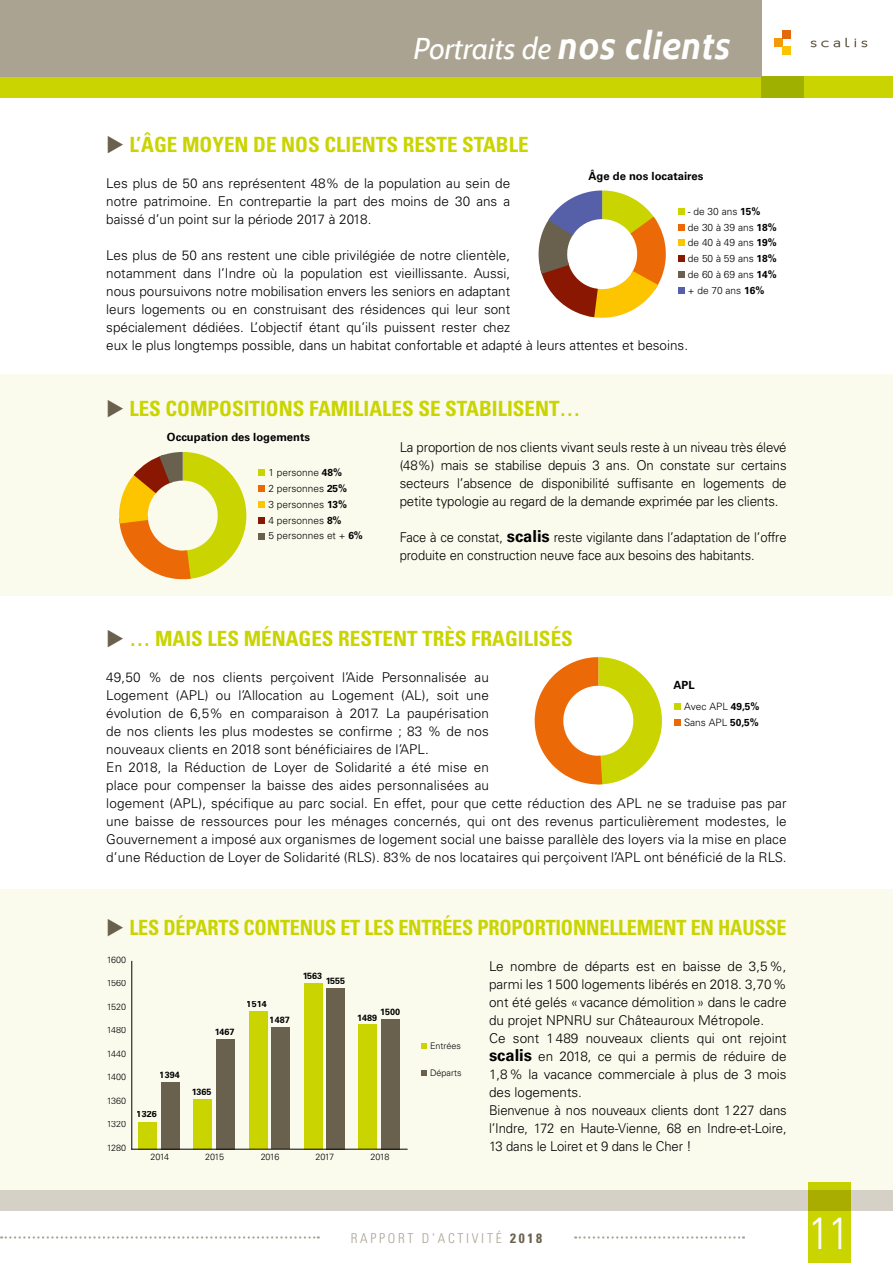
<style>
.page{position:relative;width:893px;height:1263px;background:#fff}
.page>*{position:absolute;margin:0;border:0;box-sizing:border-box;transform-origin:0 0}
.t1{font:300 condensed 45px "Univers LT Std";color:#fff}
.t2{font:italic 30px "Cabin";color:#fff}
.t3{font:700 condensed 21px "Univers LT Std";color:#cad400}
.t4{font:700 condensed 21px "Univers LT Std";color:#cad400;scale:.96 1}
.t5{font:300 13.5px/18px "Univers LT Std";color:#000}
.t6{font:300 13.5px/18px "Univers LT Std";color:#000;scale:.96 1}
.t7{font:300 condensed 13.5px "Univers LT Std";letter-spacing:.2em;color:#aaa392}
.t8{font:700 11.25px "Univers LT Std";color:#010202}
.t9{font:300 10.2px/15.8px "Univers LT Std";color:#020203}
.t10{font:300 9px "Univers LT Std";color:#020203}
.t11{font:700 9px "Univers LT Std";color:#020203}
.s1{font-weight:700;font-size:39px}
.s2{color:#69614e}
.s3{font-weight:700}
.s4{font-weight:700;font-size:16.5px}
.s5{font-weight:700;color:#69614e}
</style>
<div class="page">
<div style="left:0;top:889px;width:893px;height:302px;background:#fafbed"></div>
<svg style="left:421px;top:1043px;width:6px;height:6px"></svg>
<svg style="left:421px;top:1070px;width:6px;height:6px"></svg>
<div style="left:139px;top:1122px;width:18px;height:27px;background:#cad400"></div>
<div style="left:161px;top:1082px;width:19px;height:67px;background:#69614e"></div>
<div style="left:194px;top:1099px;width:18px;height:50px;background:#cad400"></div>
<div style="left:216px;top:1039px;width:19px;height:110px;background:#69614e"></div>
<div style="left:249px;top:1011px;width:18px;height:138px;background:#cad400"></div>
<div style="left:272px;top:1027px;width:18px;height:122px;background:#69614e"></div>
<div style="left:304px;top:983px;width:18px;height:166px;background:#cad400"></div>
<div style="left:327px;top:988px;width:18px;height:161px;background:#69614e"></div>
<div style="left:359px;top:1024px;width:18px;height:125px;background:#cad400"></div>
<div style="left:381px;top:1019px;width:19px;height:130px;background:#69614e"></div>
<hr style="left:131px;top:961px;width:1px;height:188px;background:#020203">
<hr style="left:132px;top:1149px;width:275px;height:1px;background:#020203">
<div style="left:0;top:1191px;width:893px;height:21px;background:#d6d1c7"></div>
<svg style="left:1px;top:1236px;width:318px;height:2px"></svg>
<svg style="left:575px;top:1236px;width:169px;height:2px"></svg>
<svg style="left:808px;top:1182px;width:42px;height:81px;background:#c1c900"></svg>
<div style="left:0;top:77px;width:893px;height:21px;background:#cad400"></div>
<div style="left:761px;top:77px;width:43px;height:21px;background:#a0b000"></div>
<div style="left:774px;top:38px;width:8px;height:9px;background:#f4990a"></div>
<div style="left:782px;top:47px;width:8px;height:8px;background:#fbc403"></div>
<div style="left:782px;top:30px;width:8px;height:8px;background:#e4680d"></div>
<svg style="left:810px;top:38px;width:57px;height:10px"></svg>
<div style="left:0;top:0;width:761px;height:77px;background:#aaa392"></div>
<div style="left:0;top:374px;width:893px;height:221px;background:#fafbed"></div>
<svg style="left:538px;top:190px;width:128px;height:128px"></svg>
<svg style="left:678px;top:208px;width:6px;height:6px"></svg>
<svg style="left:678px;top:224px;width:6px;height:6px"></svg>
<svg style="left:678px;top:240px;width:6px;height:6px"></svg>
<svg style="left:678px;top:256px;width:6px;height:6px"></svg>
<div style="left:678px;top:271px;width:6px;height:7px;background:#69614e"></div>
<div style="left:678px;top:287px;width:6px;height:7px;background:#5560a9"></div>
<svg style="left:119px;top:452px;width:127px;height:127px"></svg>
<div style="left:258px;top:470px;width:7px;height:6px;background:#cad400"></div>
<div style="left:258px;top:486px;width:7px;height:6px;background:#ec6907"></div>
<div style="left:258px;top:501px;width:7px;height:6px;background:#fdc400"></div>
<div style="left:258px;top:517px;width:7px;height:6px;background:#8a1702"></div>
<div style="left:258px;top:533px;width:7px;height:6px;background:#69614e"></div>
<div style="left:674px;top:703px;width:6px;height:7px;background:#cad400"></div>
<div style="left:674px;top:719px;width:6px;height:7px;background:#ec6907"></div>
<svg style="left:535px;top:657px;width:127px;height:127px"></svg>
<h2 class="t2" style="left:413px;top:30px;width:319px">Portraits de <span class="s1">nos clients</span></h2>
<h3 class="t3" style="left:106px;top:132px;width:424px"><span class="s2">◆</span> L’ÂGE MOYEN DE NOS CLIENTS RESTE STABLE</h3>
<p class="t5" style="left:106px;top:174px;width:405px;text-align:justify">Les plus de 50 ans représentent 48% de la population au sein de notre patrimoine. En contrepartie la part des moins de 30 ans a baissé d’un point sur la période 2017 à 2018.</p>
<p class="t5" style="left:106px;top:246px;width:583px">Les plus de 50 ans restent une cible privilégiée de notre clientèle,<br>notamment dans l’Indre où la population est vieillissante. Aussi,<br>nous poursuivons notre mobilisation envers les seniors en adaptant<br>leurs logements ou en construisant des résidences qui leur sont<br>spécialement dédiées. L’objectif étant qu’ils puissent rester chez<br>eux le plus longtemps possible, dans un habitat confortable et adapté à leurs attentes et besoins.</p>
<p class="t8" style="left:588px;top:169px;width:117px">Âge de nos locataires</p>
<p class="t9" style="left:688px;top:203px;width:90px">- de 30 ans <span class="s3">15%<br></span>de 30 à 39 ans <span class="s3">18% </span>de 40 à 49 ans <span class="s3">19% </span>de 50 à 59 ans <span class="s3">18% </span>de 60 à 69 ans <span class="s3">14% </span>+ de 70 ans <span class="s3">16%</span></p>
<h3 class="t3" style="left:106px;top:396px;width:476px"><span class="s2">◆</span> LES COMPOSITIONS FAMILIALES SE STABILISENT…</h3>
<p class="t5" style="left:400px;top:438px;width:388px;text-align:justify">La proportion de nos clients vivant seuls reste à un niveau très élevé (48%) mais se stabilise depuis 3 ans. On constate sur certains secteurs l’absence de disponibilité suffisante en logements de petite typologie au regard de la demande exprimée par les clients.</p>
<p class="t6" style="left:400px;top:528px;width:405px">Face à ce constat, <span class="s4">scalis</span> reste vigilante dans l’adaptation de l’offre produite en construction neuve face aux besoins des habitants.</p>
<p class="t8" style="left:167px;top:430px;width:145px">Occupation des logements</p>
<p class="t9" style="left:268px;top:465px;width:96px">1 personne <span class="s3">48%<br></span>2 personnes <span class="s3">25%<br></span>3 personnes <span class="s3">13%<br></span>4 personnes <span class="s3">8%<br></span>5 personnes et + <span class="s3">6%</span></p>
<h3 class="t3" style="left:106px;top:625px;width:468px"><span class="s2">◆</span> … MAIS LES MÉNAGES RESTENT TRÈS FRAGILISÉS</h3>
<p class="t5" style="left:106px;top:668px;width:682px">49,50 % de nos clients perçoivent l’Aide Personnalisée au<br>Logement (APL) ou l’Allocation au Logement (AL), soit une<br>évolution de 6,5% en comparaison à 2017. La paupérisation<br>de nos clients les plus modestes se confirme ; 83 % de nos<br>nouveaux clients en 2018 sont bénéficiaires de l’APL.<br>En 2018, la Réduction de Loyer de Solidarité a été mise en<br>place pour compenser la baisse des aides personnalisées au<br>logement (APL), spécifique au parc social. En effet, pour que cette réduction des APL ne se traduise pas par une baisse de ressources pour les ménages concernés, qui ont des revenus particulièrement modestes, le Gouvernement a imposé aux organismes de logement social une baisse parallèle des loyers via la mise en place d’une Réduction de Loyer de Solidarité (RLS). 83% de nos locataires qui perçoivent l’APL ont bénéficié de la RLS.</p>
<p class="t8" style="left:673px;top:679px;width:23px">APL</p>
<p class="t9" style="left:684px;top:698px;width:77px">Avec APL <span class="s3">49,5%<br></span>Sans APL <span class="s3">50,5%</span></p>
<h3 class="t4" style="left:106px;top:914px;width:710px"><span class="s2">◆</span> LES DÉPARTS CONTENUS ET LES ENTRÉES PROPORTIONNELLEMENT EN HAUSSE</h3>
<p class="t5" style="left:489px;top:957px;width:299px">Le nombre de départs est en baisse de 3,5%, parmi les 1500 logements libérés en 2018. 3,70% ont été gelés «vacance démolition» dans le cadre du projet NPNRU sur Châteauroux Métropole.<br>Ce sont 1489 nouveaux clients qui ont rejoint <span class="s4">scalis</span> en 2018, ce qui a permis de réduire de 1,8% la vacance commerciale à plus de 3 mois des logements.<br>Bienvenue à nos nouveaux clients dont 1227 dans l’Indre, 172 en Haute-Vienne, 68 en Indre-et-Loire, 13 dans le Loiret et 9 dans le Cher !</p>
<p class="t10" style="left:106px;top:954px;width:21px">1600</p>
<p class="t11" style="left:302px;top:970px;width:22px">1563</p>
<p class="t11" style="left:325px;top:975px;width:22px">1555</p>
<p class="t10" style="left:106px;top:978px;width:21px">1560</p>
<p class="t11" style="left:247px;top:999px;width:22px">1514</p>
<p class="t10" style="left:106px;top:1001px;width:21px">1520</p>
<p class="t11" style="left:380px;top:1006px;width:22px">1500</p>
<p class="t11" style="left:357px;top:1012px;width:22px">1489</p>
<p class="t11" style="left:270px;top:1014px;width:22px">1487</p>
<p class="t10" style="left:106px;top:1025px;width:21px">1480</p>
<p class="t11" style="left:215px;top:1026px;width:22px">1467</p>
<p class="t10" style="left:430px;top:1041px;width:33px">Entrées</p>
<p class="t10" style="left:430px;top:1067px;width:33px">Départs</p>
<p class="t10" style="left:106px;top:1048px;width:21px">1440</p>
<p class="t11" style="left:160px;top:1069px;width:22px">1394</p>
<p class="t10" style="left:106px;top:1072px;width:21px">1400</p>
<p class="t11" style="left:192px;top:1086px;width:22px">1365</p>
<p class="t10" style="left:106px;top:1095px;width:21px">1360</p>
<p class="t11" style="left:137px;top:1109px;width:22px">1326</p>
<p class="t10" style="left:106px;top:1119px;width:21px">1320</p>
<p class="t10" style="left:106px;top:1142px;width:21px">1280</p>
<p class="t10" style="left:150px;top:1151px;width:20px">2014</p>
<p class="t10" style="left:205px;top:1151px;width:20px">2015</p>
<p class="t10" style="left:261px;top:1151px;width:20px">2016</p>
<p class="t10" style="left:315px;top:1151px;width:20px">2017</p>
<p class="t10" style="left:370px;top:1151px;width:21px">2018</p>
<p class="t7" style="left:351px;top:1230px;width:193px">RAPPORT D’ACTIVITÉ <span class="s5">2018</span></p>
<h1 class="t1" style="left:809px;top:1206px;width:41px">11</h1>
</div>
